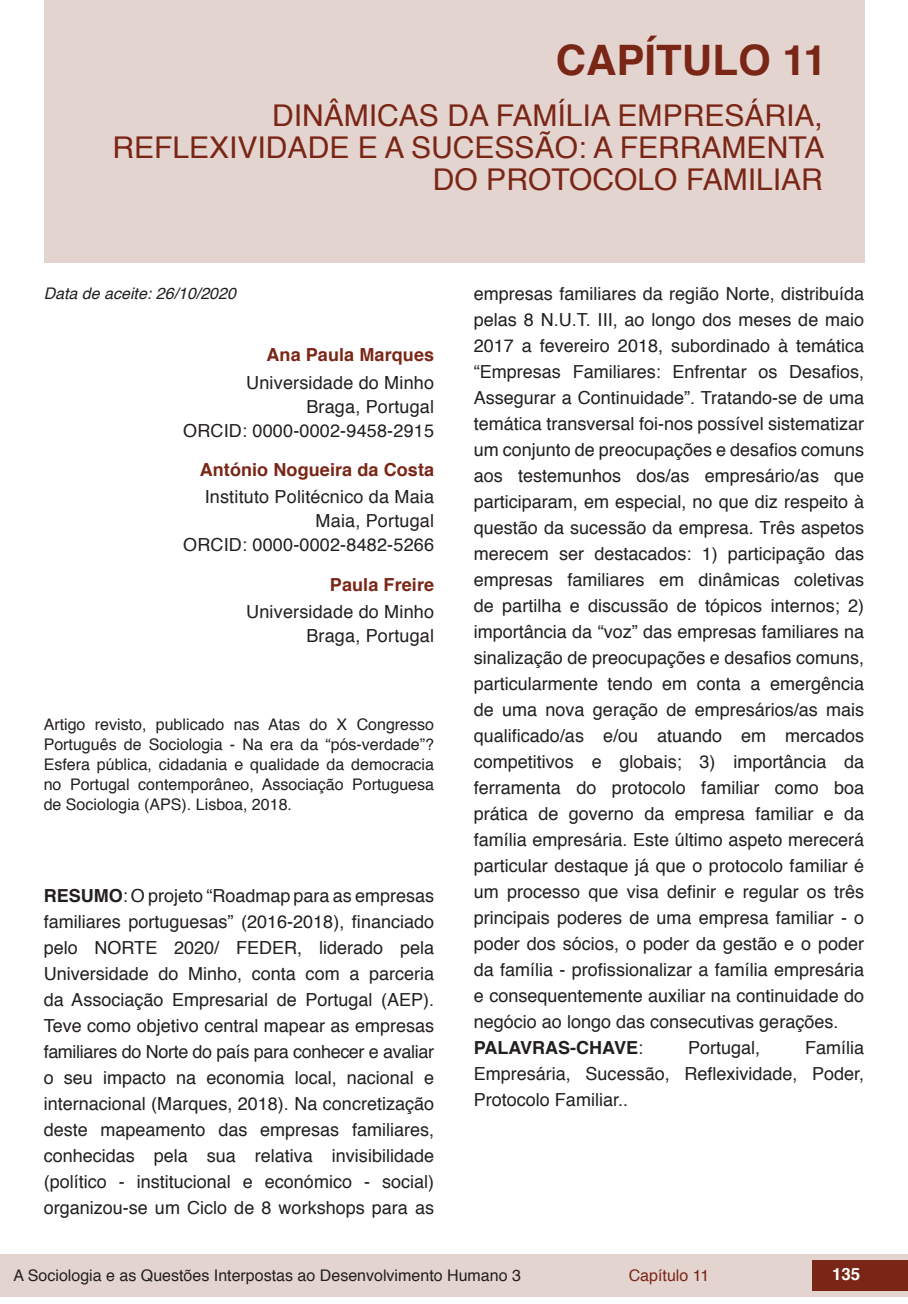
<style>
.page{position:relative;width:908px;height:1304px;background:#fff}
.page>*{position:absolute;margin:0;border:0;box-sizing:border-box;transform-origin:0 0}
.capítulos{font:700 42px "Helvetica";color:#7a2616}
.nome_artigos{font:30px/32px "Helvetica";color:#7a2616;text-align:right}
.Resumos_e_PC_TXT{font:18px/26px "Helvetica";color:#231f20;text-align:justify}
.info_autores{font:18px "Helvetica";letter-spacing:.01em;color:#231f20}
.nome_autores{font:700 18px "Helvetica";letter-spacing:.005em;color:#7a2616}
.Resumos_e_PC_TXT-2{font:700 18px "Helvetica";color:#231f20}
.t1{font:700 16.8px "Helvetica";color:#fff}
.referencias_finais{font:16px/20px "Helvetica";color:#231f20;text-align:justify}
.t2{font:italic 16px "Helvetica";color:#231f20}
.t3{font:16px "Helvetica";color:#7a2616}
.s1{font-weight:700}
.s2{font-weight:400}
</style>
<div class="page">
<div style="left:0;top:1254px;width:906px;height:43px;background:#e4d4d0"></div>
<div style="left:812px;top:1261px;width:95px;height:30px;background:#7a2616"></div>
<div style="left:44px;top:0;width:819px;height:263px;background:#e4d4d0"></div>
<p class="capítulos" style="left:555px;top:26px;width:272px">CAPÍTULO 11</p>
<p class="nome_artigos" style="left:112px;top:101px;width:713px">DINÂMICAS DA FAMÍLIA EMPRESÁRIA,<br>REFLEXIVIDADE E A SUCESSÃO: A FERRAMENTA<br>DO PROTOCOLO FAMILIAR</p>
<p class="t2" style="left:44px;top:280px;width:194px">Data de aceite: 26/10/2020</p>
<p class="nome_autores" style="left:266px;top:341px;width:169px">Ana Paula Marques</p>
<p class="info_autores" style="left:246px;top:369px;width:189px">Universidade do Minho</p>
<p class="info_autores" style="left:306px;top:393px;width:129px">Braga, Portugal</p>
<p class="info_autores" style="left:183px;top:417px;width:252px">ORCID: 0000-0002-9458-2915</p>
<p class="nome_autores" style="left:200px;top:455px;width:236px">António Nogueira da Costa</p>
<p class="info_autores" style="left:205px;top:483px;width:231px">Instituto Politécnico da Maia</p>
<p class="info_autores" style="left:315px;top:507px;width:120px">Maia, Portugal</p>
<p class="info_autores" style="left:183px;top:531px;width:252px">ORCID: 0000-0002-8482-5266</p>
<p class="nome_autores" style="left:330px;top:570px;width:106px">Paula Freire</p>
<p class="info_autores" style="left:246px;top:598px;width:189px">Universidade do Minho</p>
<p class="info_autores" style="left:306px;top:622px;width:129px">Braga, Portugal</p>
<p class="referencias_finais" style="left:44px;top:715px;width:392px">Artigo revisto, publicado nas Atas do X Congresso Português de Sociologia - Na era da “pós-verdade”?<br>Esfera pública, cidadania e qualidade da democracia no Portugal contemporâneo, Associação Portuguesa de Sociologia (APS). Lisboa, 2018.</p>
<p class="Resumos_e_PC_TXT" style="left:44px;top:883px;width:392px"><span class="s1">RESUMO</span>: O projeto “Roadmap para as empresas familiares portuguesas” (2016-2018), financiado pelo NORTE 2020/ FEDER, liderado pela Universidade do Minho, conta com a parceria da Associação Empresarial de Portugal (AEP).<br>Teve como objetivo central mapear as empresas familiares do Norte do país para conhecer e avaliar o seu impacto na economia local, nacional e internacional (Marques, 2018). Na concretização deste mapeamento das empresas familiares, conhecidas pela sua relativa invisibilidade (político - institucional e económico - social) organizou-se um Ciclo de 8 workshops para as</p>
<p class="Resumos_e_PC_TXT" style="left:473px;top:281px;width:392px">empresas familiares da região Norte, distribuída pelas 8 N.U.T. III, ao longo dos meses de maio 2017 a fevereiro 2018, subordinado à temática “Empresas Familiares: Enfrentar os Desafios, Assegurar a Continuidade”. Tratando-se de uma temática transversal foi-nos possível sistematizar um conjunto de preocupações e desafios comuns aos testemunhos dos/as empresário/as que participaram, em especial, no que diz respeito à questão da sucessão da empresa. Três aspetos merecem ser destacados: 1) participação das empresas familiares em dinâmicas coletivas de partilha e discussão de tópicos internos; 2) importância da “voz” das empresas familiares na sinalização de preocupações e desafios comuns, particularmente tendo em conta a emergência de uma nova geração de empresários/as mais qualificado/as e/ou atuando em mercados competitivos e globais; 3) importância da ferramenta do protocolo familiar como boa prática de governo da empresa familiar e da família empresária. Este último aspeto merecerá particular destaque já que o protocolo familiar é um processo que visa definir e regular os três principais poderes de uma empresa familiar - o poder dos sócios, o poder da gestão e o poder da família - profissionalizar a família empresária e consequentemente auxiliar na continuidade do negócio ao longo das consecutivas gerações.</p>
<p class="Resumos_e_PC_TXT-2" style="left:473px;top:1033px;width:171px">PALAVRAS-CHAVE<span class="s2">:</span></p>
<p class="Resumos_e_PC_TXT" style="left:687px;top:1035px;width:74px">Portugal,</p>
<p class="Resumos_e_PC_TXT" style="left:473px;top:1035px;width:392px;text-indent:331px">Família Empresária, Sucessão, Reflexividade, Poder, Protocolo Familiar..</p>
<p class="referencias_finais" style="left:14px;top:1266px;width:508px">A Sociologia e as Questões Interpostas ao Desenvolvimento Humano 3</p>
<p class="t3" style="left:628px;top:1263px;width:82px">Capítulo 11</p>
<p class="t1" style="left:831px;top:1261px;width:30px">135</p>
</div>
